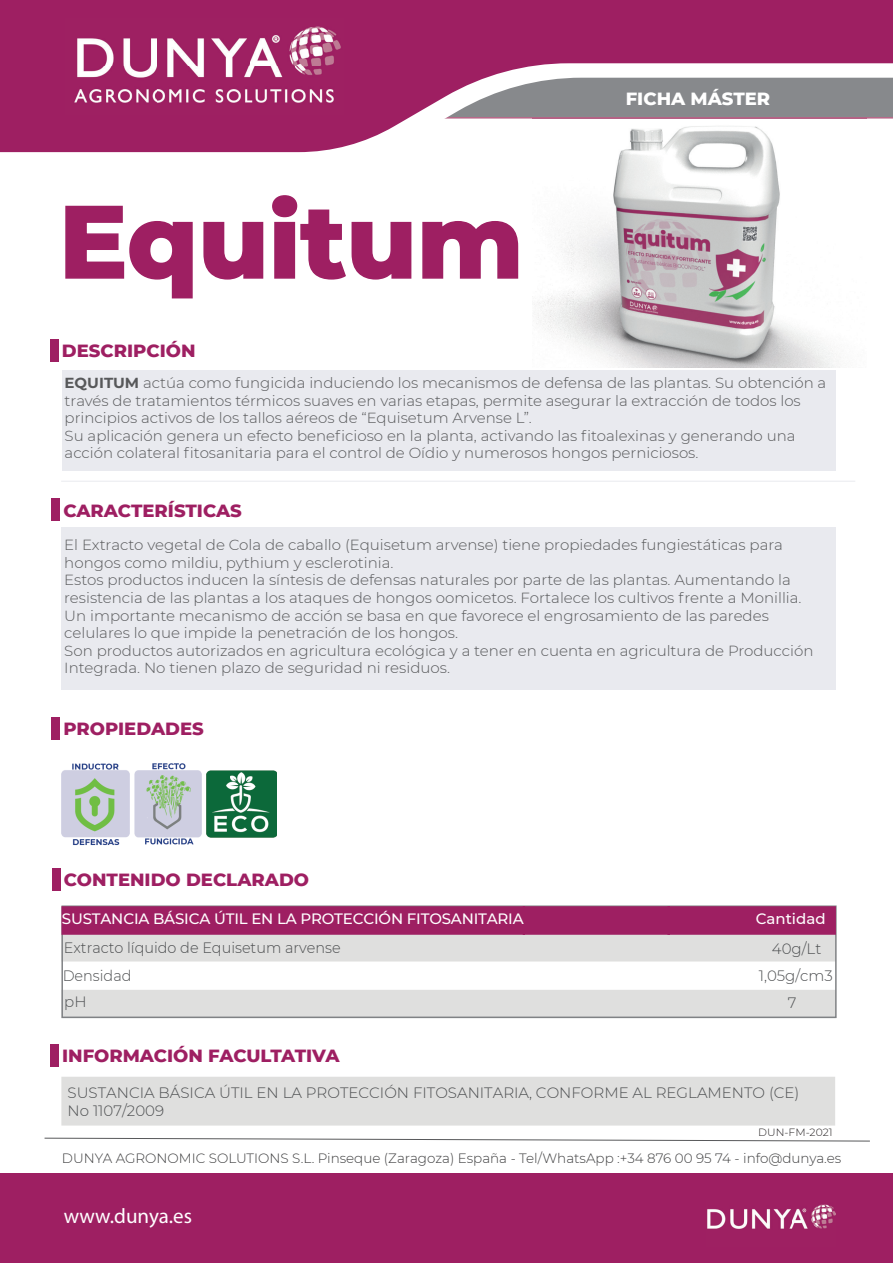
<style>
.page{position:relative;width:893px;height:1263px;background:#fff}
.page>*{position:absolute;margin:0;border:0;box-sizing:border-box;transform-origin:0 0}
.t1{font:800 102px "Montserrat";color:#9e1f62}
.t2{font:21px "Myriad Pro";color:#fff}
.t3{font:800 18px "Montserrat";color:#9e1f62}
.t4{font:800 18px "Montserrat";color:#fff}
.t5{font:300 15px/18px "Montserrat";color:#4b4d4f}
.t6{font:500 15px "Montserrat";letter-spacing:-.01em;color:#fff}
.t7{font:300 15px "Montserrat";color:#4b4d4f;scale:.96 1}
.t8{font:300 14.7px/17.5px "Montserrat";color:#57585a}
.t9{font:300 14.55px/17.5px "Montserrat";color:#57585a}
.t10{font:300 13.5px "Montserrat";color:#3e3e3f}
.t11{font:300 10.5px "Montserrat";color:#231f20}
.s1{font-weight:700}
</style>
<div class="page">
<svg style="left:64px;top:935px;width:770px;height:80px;fill:#dfdfde"></svg>
<div style="left:61px;top:905px;width:776px;height:113px;border:2px solid #808285"></div>
<div style="left:62px;top:527px;width:774px;height:162px;background:#e9eaef"></div>
<div style="left:0;top:1173px;width:893px;height:90px;background:#9e1f62"></div>
<div style="left:62px;top:370px;width:774px;height:101px;background:#e9eaef"></div>
<div style="left:0;top:0;width:893px;height:63px;background:#9e1f62"></div>
<svg style="left:0;top:63px;width:893px;height:90px"></svg>
<div style="left:50px;top:339px;width:9px;height:23px;background:#9e1f62"></div>
<div style="left:51px;top:498px;width:8px;height:22px;background:#9e1f62"></div>
<div style="left:51px;top:717px;width:8px;height:22px;background:#9e1f62"></div>
<div style="left:52px;top:868px;width:8px;height:23px;background:#9e1f62"></div>
<svg style="left:44px;top:1137px;width:826px;height:5px"></svg>
<img style="left:532px;top:116px;width:335px;height:251px">
<svg style="left:61px;top:905px;width:776px;height:30px;background:#9f2666"></svg>
<div style="left:51px;top:1044px;width:8px;height:23px;background:#9e1f62"></div>
<div style="left:61px;top:1077px;width:774px;height:48px;background:#dfdfde"></div>
<svg style="left:65px;top:205px;width:128px;height:94px"></svg>
<svg style="left:203px;top:221px;width:61px;height:59px"></svg>
<svg style="left:272px;top:195px;width:140px;height:85px"></svg>
<svg style="left:422px;top:221px;width:97px;height:58px"></svg>
<img style="left:62px;top:763px;width:68px;height:83px">
<img style="left:134px;top:763px;width:67px;height:82px">
<img style="left:207px;top:771px;width:70px;height:66px">
<img style="left:65px;top:19px;width:278px;height:96px">
<img style="left:706px;top:1201px;width:129px;height:45px">
<h1 class="t1" style="left:59px;top:185px;width:466px">Equitum</h1>
<p class="t3" style="left:62px;top:340px;width:135px">DESCRIPCIÓN</p>
<p class="t4" style="left:626px;top:89px;width:146px">FICHA MÁSTER</p>
<p class="t9" style="left:65px;top:375px;width:763px"><span class="s1">EQUITUM</span> actúa como fungicida induciendo los mecanismos de defensa de las plantas. Su obtención a través de tratamientos térmicos suaves en varias etapas, permite asegurar la extracción de todos los principios activos de los tallos aéreos de “Equisetum Arvense L”.<br>Su aplicación genera un efecto beneficioso en la planta, activando las fitoalexinas y generando una acción colateral fitosanitaria para el control de Oídio y numerosos hongos perniciosos.</p>
<p class="t3" style="left:63px;top:500px;width:180px">CARACTERÍSTICAS</p>
<p class="t8" style="left:64px;top:536px;width:751px">El Extracto vegetal de Cola de caballo (Equisetum arvense) tiene propiedades fungiestáticas para hongos como mildiu, pythium y esclerotinia.<br>Estos productos inducen la síntesis de defensas naturales por parte de las plantas. Aumentando la resistencia de las plantas a los ataques de hongos oomicetos. Fortalece los cultivos frente a Monillia.<br>Un importante mecanismo de acción se basa en que favorece el engrosamiento de las paredes celulares lo que impide la penetración de los hongos.<br>Son productos autorizados en agricultura ecológica y a tener en cuenta en agricultura de Producción Integrada. No tienen plazo de seguridad ni residuos.</p>
<p class="t3" style="left:63px;top:718px;width:142px">PROPIEDADES</p>
<p class="t3" style="left:64px;top:869px;width:247px">CONTENIDO DECLARADO</p>
<p class="t6" style="left:62px;top:910px;width:463px">SUSTANCIA BÁSICA ÚTIL EN LA PROTECCIÓN FITOSANITARIA</p>
<p class="t7" style="left:64px;top:938px;width:290px">Extracto líquido de Equisetum arvense</p>
<p class="t6" style="left:756px;top:910px;width:71px">Cantidad</p>
<p class="t5" style="left:772px;top:939px;width:51px">40g/Lt</p>
<p class="t7" style="left:63px;top:970px;width:73px">Densidad</p>
<p class="t5" style="left:759px;top:966px;width:76px">1,05g/cm3</p>
<p class="t5" style="left:64px;top:994px;width:24px">pH</p>
<p class="t5" style="left:788px;top:993px;width:10px">7</p>
<p class="t3" style="left:62px;top:1046px;width:279px">INFORMACIÓN FACULTATIVA</p>
<p class="t5" style="left:68px;top:1083px;width:733px">SUSTANCIA BÁSICA ÚTIL EN LA PROTECCIÓN FITOSANITARIA, CONFORME AL REGLAMENTO (CE)<br>No 1107/2009</p>
<p class="t11" style="left:758px;top:1125px;width:76px">DUN-FM-2021</p>
<p class="t10" style="left:62px;top:1149px;width:781px">DUNYA AGRONOMIC SOLUTIONS S.L. Pinseque (Zaragoza) España - Tel/WhatsApp :+34 876 00 95 74 - info@dunya.es</p>
<h2 class="t2" style="left:64px;top:1208px;width:130px">www.dunya.es</h2>
</div>
